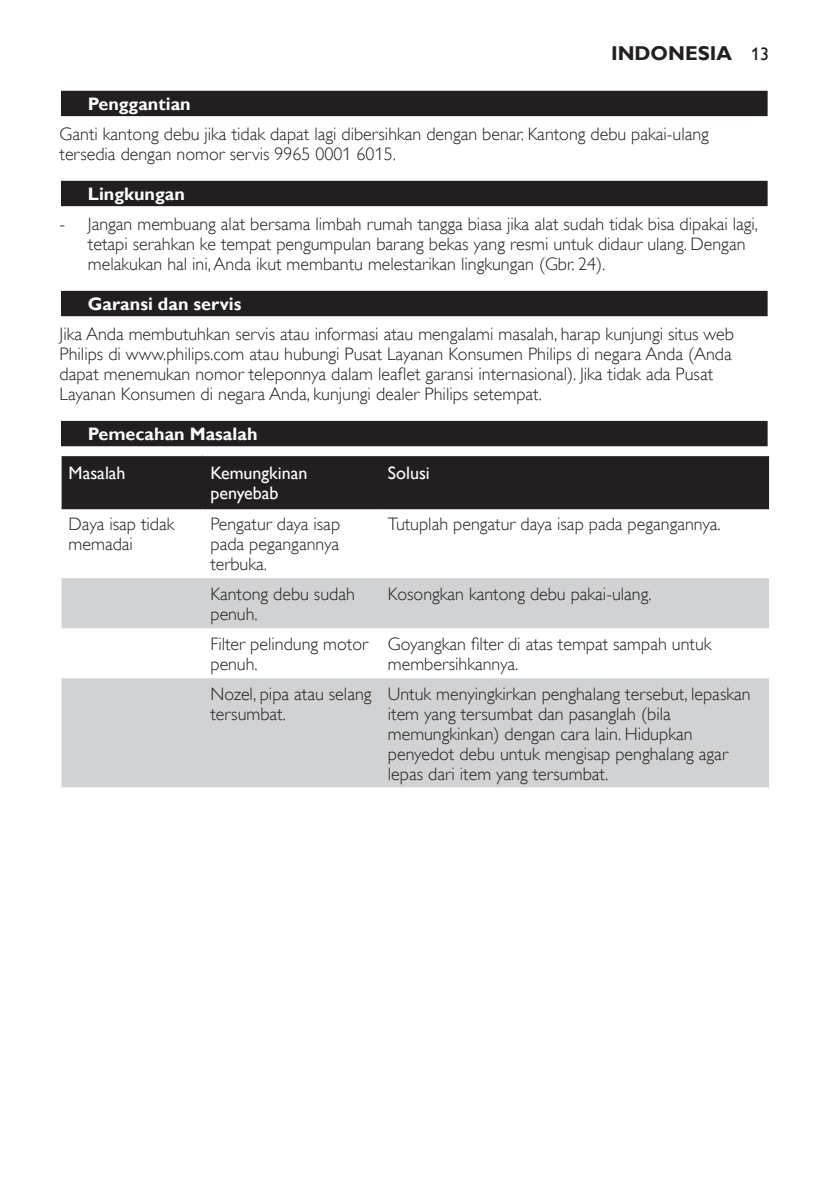
<style>
.page{position:relative;width:840px;height:1191px;background:#fff}
.page>*{position:absolute;margin:0;border:0;box-sizing:border-box;transform-origin:0 0}
.t1{font:700 20px "Gill Sans Alt One WGL";color:#231f20}
.t2{font:18px/20px "Gill Sans Alt One WGL Light";color:#231f20}
.t3{font:700 18px "Gill Sans Alt One WGL";color:#fff}
.t4{font:18px/20px "Gill Sans Alt One WGL";color:#fff}
.s1{font-weight:400;font-size:18px}
</style>
<div class="page">
<div style="left:60px;top:90px;width:708px;height:28px;background:#e4e3e3"></div>
<div style="left:61px;top:91px;width:706px;height:25px;background:#231f20"></div>
<div style="left:60px;top:180px;width:708px;height:28px;background:#dbdadb"></div>
<div style="left:61px;top:181px;width:706px;height:25px;background:#231f20"></div>
<div style="left:60px;top:290px;width:708px;height:28px;background:#d1d0d0"></div>
<div style="left:61px;top:291px;width:706px;height:25px;background:#231f20"></div>
<div style="left:60px;top:420px;width:708px;height:28px;background:#c4c3c3"></div>
<div style="left:61px;top:421px;width:706px;height:25px;background:#231f20"></div>
<div style="left:62px;top:456px;width:706px;height:51px;background:#231f20"></div>
<svg style="left:62px;top:578px;width:706px;height:209px;fill:#d1d2d4"></svg>
<hr style="left:62px;top:507px;width:140px;height:2px;background:#231f20">
<hr style="left:202px;top:507px;width:177px;height:2px;background:#231f20">
<hr style="left:379px;top:507px;width:389px;height:2px;background:#231f20">
<p class="t1" style="left:610px;top:40px;width:159px">Indonesia <span class="s1">13</span></p>
<p class="t3" style="left:88px;top:92px;width:104px">Penggantian</p>
<p class="t2" style="left:60px;top:124px;width:650px">Ganti kantong debu jika tidak dapat lagi dibersihkan dengan benar. Kantong debu pakai-ulang tersedia dengan nomor servis 9965 0001 6015.</p>
<p class="t3" style="left:88px;top:182px;width:98px">Lingkungan</p>
<p class="t2" style="left:88px;top:214px;width:671px;text-indent:-28px">- Jangan membuang alat bersama limbah rumah tangga biasa jika alat sudah tidak bisa dipakai lagi, tetapi serahkan ke tempat pengumpulan barang bekas yang resmi untuk didaur ulang. Dengan melakukan hal ini, Anda ikut membantu melestarikan lingkungan (Gbr. 24).</p>
<p class="t3" style="left:88px;top:292px;width:155px">Garansi dan servis</p>
<p class="t2" style="left:60px;top:324px;width:675px">Jika Anda membutuhkan servis atau informasi atau mengalami masalah, harap kunjungi situs web Philips di www.philips.com atau hubungi Pusat Layanan Konsumen Philips di negara Anda (Anda dapat menemukan nomor teleponnya dalam leaflet garansi internasional). Jika tidak ada Pusat Layanan Konsumen di negara Anda, kunjungi dealer Philips setempat.</p>
<p class="t3" style="left:88px;top:422px;width:171px">Pemecahan Masalah</p>
<p class="t4" style="left:69px;top:463px;width:58px">Masalah</p>
<p class="t4" style="left:210px;top:463px;width:98px">Kemungkinan penyebab</p>
<p class="t4" style="left:387px;top:463px;width:43px">Solusi</p>
<p class="t2" style="left:69px;top:514px;width:107px">Daya isap tidak memadai</p>
<p class="t2" style="left:210px;top:514px;width:131px;text-align:justify">Pengatur daya isap pada pegangannya terbuka.</p>
<p class="t2" style="left:387px;top:514px;width:334px">Tutuplah pengatur daya isap pada pegangannya.</p>
<p class="t2" style="left:210px;top:584px;width:146px">Kantong debu sudah penuh.</p>
<p class="t2" style="left:387px;top:584px;width:265px">Kosongkan kantong debu pakai-ulang.</p>
<p class="t2" style="left:210px;top:634px;width:159px">Filter pelindung motor penuh.</p>
<p class="t2" style="left:387px;top:634px;width:325px">Goyangkan filter di atas tempat sampah untuk membersihkannya.</p>
<p class="t2" style="left:210px;top:684px;width:162px">Nozel, pipa atau selang tersumbat.</p>
<p class="t2" style="left:387px;top:684px;width:364px">Untuk menyingkirkan penghalang tersebut, lepaskan item yang tersumbat dan pasanglah (bila memungkinkan) dengan cara lain. Hidupkan penyedot debu untuk mengisap penghalang agar lepas dari item yang tersumbat.</p>
</div>
